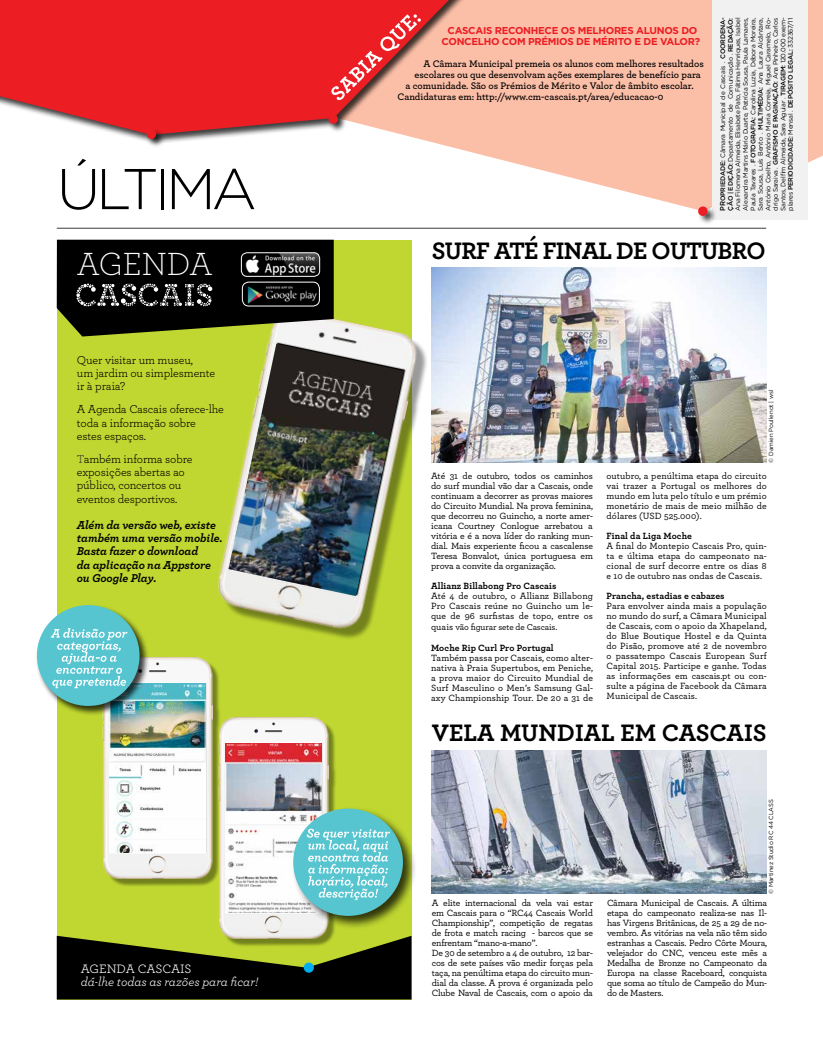
<style>
.page{position:relative;width:823px;height:1049px;background:#fff}
.page>*{position:absolute;margin:0;border:0;box-sizing:border-box;transform-origin:0 0}
.t1{font:300 57.4px "Gotham";letter-spacing:-.075em;color:#000}
.t2{font:300 33.6px "Archer";color:#fff}
.t3{font:700 25px "Archer";letter-spacing:-.03em;color:#000}
.t4{font:700 25px "Archer";color:#000}
.t5{font:italic 12.8px "Archer";color:#fff}
.t6{font:12.8px "Archer";color:#fff}
.t7{font:12px/13.2px "Archer";letter-spacing:-.01em;color:#000}
.t8{font:italic 700 12px/13.2px "Archer";letter-spacing:-.01em;color:#000}
.t9{font:600 10px "Archer";color:#000}
.t10{font:700 10px/11px "Gotham";letter-spacing:-.03em;color:#ed1d24;text-align:center}
.t11{font:500 9.5px/10px "Archer";letter-spacing:-.02em;color:#000;text-align:justify}
.t12{font:700 9.5px "Archer";letter-spacing:.005em;color:#000}
.t13{font:500 9px "Archer";letter-spacing:-.015em;color:#000}
.t14{font:6.5px/7.5px "Gotham";letter-spacing:-.025em;color:#000;text-align:justify}
.t15{font:6px "Gotham";letter-spacing:-.01em;color:#000}
.s1{color:#3d3c3e}
.s2{font-weight:500;font-size:7px}
.s3{font-weight:500}
.s4{font-size:9.5px}
</style>
<div class="page">
<div style="left:57px;top:240px;width:354px;height:759px;background:#bfd730"></div>
<svg style="left:57px;top:936px;width:354px;height:63px"></svg>
<svg style="left:440px;top:0;width:382px;height:211px;fill:#fbbea7"></svg>
<div style="left:0;top:0;width:479px;height:144px;background:#000;opacity:.75"></div>
<svg style="left:0;top:0;width:448px;height:135px;background:#e93c40"></svg>
<div style="left:712px;top:0;width:95px;height:219px;background:#f1f1f2"></div>
<div style="left:146px;top:129px;width:19px;height:19px;background:#000;opacity:.75"></div>
<div style="left:146px;top:129px;width:10px;height:10px;background:#ed1d24;border-radius:50%"></div>
<div style="left:696px;top:206px;width:20px;height:19px;background:#000;opacity:.75"></div>
<svg style="left:697px;top:206px;width:10px;height:10px"></svg>
<svg style="left:331px;top:14px;width:90px;height:87px;background:#e45a58"></svg>
<div style="left:327px;top:113px;width:20px;height:20px;background:#000;opacity:.75"></div>
<div style="left:328px;top:114px;width:10px;height:10px;background:#ed1d24;border-radius:50%"></div>
<hr style="left:57px;top:228px;width:708px;height:1px;background:#3d3c3e">
<div style="left:222px;top:314px;width:206px;height:326px;background:#000;opacity:.4"></div>
<img style="left:217px;top:306px;width:204px;height:327px">
<img style="left:228px;top:344px;width:175px;height:252px">
<svg style="left:57px;top:240px;width:276px;height:96px;background:#1f2116"></svg>
<img style="left:243px;top:282px;width:76px;height:24px">
<div style="left:242px;top:282px;width:77px;height:24px;border:1px solid #fff;border-radius:6px"></div>
<img style="left:241px;top:253px;width:78px;height:23px">
<div style="left:241px;top:252px;width:79px;height:25px;border:1px solid #fff;border-radius:6px"></div>
<div style="left:106px;top:660px;width:114px;height:227px;background:#000;opacity:.4"></div>
<img style="left:102px;top:657px;width:110px;height:221px">
<img style="left:109px;top:683px;width:96px;height:169px">
<div style="left:222px;top:720px;width:114px;height:227px;background:#000;opacity:.4"></div>
<img style="left:218px;top:717px;width:110px;height:221px">
<img style="left:225px;top:743px;width:96px;height:169px">
<svg style="left:303px;top:962px;width:11px;height:11px"></svg>
<div style="left:291px;top:807px;width:126px;height:123px;background:#000;opacity:.75"></div>
<div style="left:293px;top:808px;width:110px;height:108px;background:#56c5d0;border-radius:50%"></div>
<svg style="left:306px;top:829px;width:84px;height:71px"></svg>
<img style="left:431px;top:750px;width:334px;height:144px">
<img style="left:431px;top:268px;width:335px;height:195px">
<div style="left:36px;top:604px;width:113px;height:111px;background:#000;opacity:.75"></div>
<div style="left:37px;top:605px;width:102px;height:101px;background:#56c5d0;border-radius:50%"></div>
<svg style="left:51px;top:628px;width:76px;height:60px"></svg>
<h1 class="t1" style="left:57px;top:153px;width:201px">ÚLTIMA</h1>
<h2 class="t2" style="left:77px;top:242px;width:137px">AGENDA</h2>
<p class="t7" style="left:77px;top:353px;width:140px">Quer visitar um museu,<br>um jardim ou simplesmente ir à praia?</p>
<p class="t7" style="left:77px;top:402px;width:148px">A Agenda Cascais oferece-lhe toda a informação sobre estes espaços.</p>
<p class="t7" style="left:77px;top:452px;width:117px"><span class="s1">T</span>ambém informa sobre exposições abertas ao público, concertos ou eventos desportivos.</p>
<p class="t8" style="left:77px;top:517px;width:147px">Além da versão web, existe também uma versão mobile.<br>Basta fazer o download<br>da aplicação na Appstore ou Google Play.</p>
<h3 class="t6" style="left:81px;top:960px;width:112px">AGENDA CASCAIS</h3>
<h3 class="t5" style="left:81px;top:972px;width:178px">dá-lhe todas as razões para ficar!</h3>
<p class="t10" style="left:441px;top:25px;width:260px">CASCAIS RECONHECE OS MELHORES ALUNOS DO<br>CONCELHO COM PRÉMIOS DE MÉRITO E DE VALOR?</p>
<p class="t9" style="left:423px;top:56px;width:282px">A Câmara Municipal premeia os alunos com melhores resultados</p>
<p class="t9" style="left:414px;top:67px;width:288px">escolares ou que desenvolvam ações exemplares de benefício para</p>
<p class="t9" style="left:405px;top:78px;width:289px">a comunidade. São os Prémios de Mérito e Valor de âmbito escolar.</p>
<p class="t9" style="left:397px;top:89px;width:267px">Candidaturas em: http://www.cm-cascais.pt/area/educacao-0</p>
<p class="t14" style="left:718px;top:210px;width:194px;rotate:-90deg"><span class="s2">PR</span><span class="s3">OPRIEDADE:</span> Câmara Municipal de Cascais . <span class="s3">COORDENA-ÇÃO | EDIÇÃO:</span> Departamento de Comunicação . <span class="s3">REDAÇÃO:<br></span>Ana Filomena Almeida, Elisabete Pato, Fátima Henriques, Isabel Alexandra Martins Mário Duarte, Patrícia Sousa, Paula Lamares, Paula Tavares . <span class="s3">FOTOGRAFIA:</span> Carolina Luzia, Débora Moreira, Sara Sousa, Luís Bento . <span class="s3">MULTIMÉDIA:</span> Ana Laura Alcântara, António Coelho, António Maria Correia, Miguel Caramelo, Ro&shy;drigo Saraiva . <span class="s3">GRAFISMO E PAGINAÇÃO:</span> Ana Pinheiro, Carlos Santos, Delfim Almeida, Sara Aguiar . <span class="s3">TIRAGEM:</span> 120.000 exem&shy;plares <span class="s3">PERIODICIDADE:</span> Mensal . <span class="s3">DEPÓSITO LEGAL:</span> 332367/11</p>
<h3 class="t3" style="left:431px;top:231px;width:335px">SURF ATÉ FINAL DE OUTUBRO</h3>
<p class="t15" style="left:766px;top:463px;width:75px;rotate:-90deg">© Damien Poullenot | wsl</p>
<p class="t11" style="left:431px;top:470px;width:163px">Até 31 de outubro, todos os caminhos do surf mundial vão dar a Cascais, onde continuam a decorrer as provas maiores do Circuito Mundial. Na prova feminina, que decorreu no Guincho, a norte amer&shy;icana Courtney Conlogue arrebatou a vitória e é a nova líder do ranking mun&shy;dial. Mais experiente ficou a cascalense Teresa Bonvalot, única portuguesa em prova a convite da organização.</p>
<p class="t12" style="left:431px;top:578px;width:127px">Allianz Billabong Pro Cascais</p>
<p class="t11" style="left:431px;top:590px;width:163px">Até 4 de outubro, o Allianz Billabong Pro Cascais reúne no Guincho um le&shy;que de 96 surfistas de topo, entre os</p>
<p class="t13" style="left:431px;top:621px;width:128px"><span class="s4">quais</span> vão figurar sete de Cascais.</p>
<p class="t12" style="left:431px;top:640px;width:124px">Moche Rip Curl Pro Portugal</p>
<p class="t11" style="left:431px;top:652px;width:163px">Também passa por Cascais, como alter&shy;nativa à Praia Supertubos, em Peniche, a prova maior do Circuito Mundial de Surf Masculino o Men’s Samsung Gal&shy;axy Championship Tour. De 20 a 31 de</p>
<h3 class="t4" style="left:431px;top:713px;width:336px">VELA MUNDIAL EM CASCAIS</h3>
<p class="t11" style="left:606px;top:470px;width:161px">outubro, a penúltima etapa do circuito vai trazer a Portugal os melhores do mundo em luta pelo título e um prémio monetário de mais de meio milhão de dólares (USD 525.000).</p>
<p class="t12" style="left:606px;top:528px;width:87px">Final da Liga Moche</p>
<p class="t11" style="left:606px;top:540px;width:161px">A final do Montepio Cascais Pro, quin&shy;ta e última etapa do campeonato na&shy;cional de surf decorre entre os dias 8 e 10 de outubro nas ondas de Cascais.</p>
<p class="t12" style="left:606px;top:588px;width:119px">Prancha, estadias e cabazes</p>
<p class="t11" style="left:606px;top:600px;width:161px">Para envolver ainda mais a população no mundo do surf, a Câmara Municipal de Cascais, com o apoio da Xhapeland, do Blue Boutique Hostel e da Quinta do Pisão, promove até 2 de novembro o passatempo Cascais European Surf Capital 2015. Participe e ganhe. Todas as informações em cascais.pt ou con&shy;sulte a página de Facebook da Câmara Municipal de Cascais.</p>
<p class="t15" style="left:766px;top:894px;width:96px;rotate:-90deg">© Martinez Studio RC 44 CLASS</p>
<p class="t11" style="left:431px;top:897px;width:163px;text-align:left">A elite internacional da vela vai estar em Cascais para o “RC44 Cascais World Championship”, competição de regatas de frota e match racing - barcos que se enfrentam “mano-a-mano”.<br>De 30 de setembro a 4 de outubro, 12 bar&shy;cos de sete países vão medir forças pela taça, na penúltima etapa do circuito mun&shy;dial da classe. A prova é organizada pelo Clube Naval de Cascais, com o apoio da</p>
<p class="t11" style="left:606px;top:897px;width:161px">Câmara Municipal de Cascais. A última etapa do campeonato realiza-se nas Il&shy;has Virgens Britânicas, de 25 a 29 de no&shy;vembro. As vitórias na vela não têm sido estranhas a Cascais. Pedro Côrte Moura, velejador do CNC, venceu este mês a Medalha de Bronze no Campeonato da Europa na classe Raceboard, conquista que soma ao título de Campeão do Mun&shy;do de Masters.</p>
</div>
